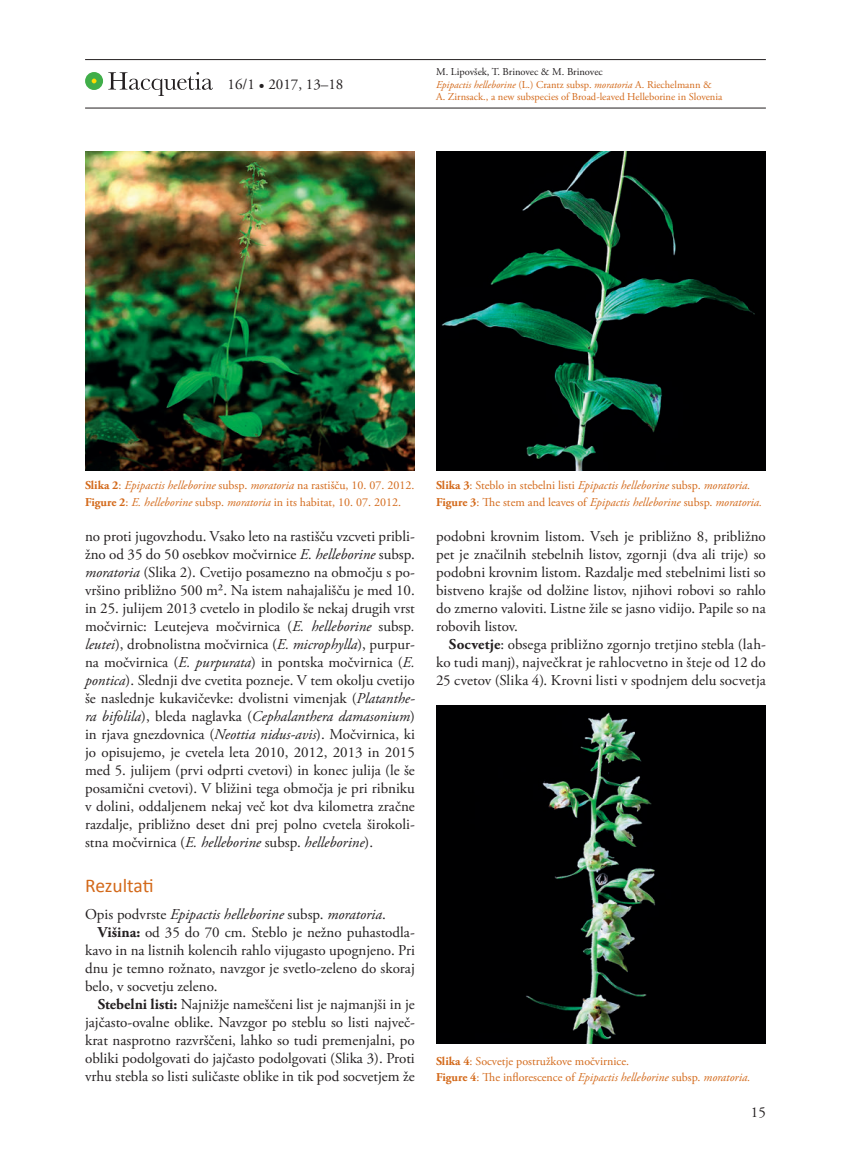
<style>
.page{position:relative;width:851px;height:1149px;background:#fff}
.page>*{position:absolute;margin:0;border:0;box-sizing:border-box;transform-origin:0 0}
.t1{font:19.5px "Calibri";letter-spacing:-.01em;color:#d3691a}
.t2{font:15px/18px "Adobe Garamond Pro";color:#231f20;text-align:justify}
.t3{font:italic 15px "Adobe Garamond Pro";color:#231f20}
.t4{font:12px/16.5px "Adobe Garamond Pro";color:#d3691a}
.t5{font:italic 12px/16.5px "Adobe Garamond Pro";color:#d3691a}
.t6{font:10.5px/12.6px "Adobe Garamond Pro";color:#d3691a}
.s1{color:#231f20}
.s2{font-style:italic}
.s3{font-weight:700}
.s4{font-weight:700;font-style:normal}
.s5{font-style:normal}
</style>
<div class="page">
<hr style="left:85px;top:59px;width:680px;height:1px;background:#231f20">
<hr style="left:85px;top:108px;width:680px;height:1px;background:#231f20">
<svg style="left:108px;top:72px;width:105px;height:24px"></svg>
<div style="left:85px;top:72px;width:18px;height:18px;background:#40ae49;border-radius:50%"></div>
<svg style="left:92px;top:79px;width:4px;height:4px"></svg>
<img style="left:436px;top:705px;width:329px;height:337px">
<img style="left:85px;top:151px;width:330px;height:319px">
<img style="left:436px;top:151px;width:329px;height:319px">
<p class="t2" style="left:227px;top:76px;width:117px">16/1 • 2017, 13–18</p>
<p class="t6" style="left:436px;top:66px;width:288px"><span class="s1">M. Lipovšek, T. Brinovec &amp; M. Brinovec<br></span><span class="s2">Epipactis helleborine</span> (L.) Crantz subsp. <span class="s2">moratoria</span> A. Riechelmann &amp;<br>A. Zirnsack., a new subspecies of Broad-leaved Helleborine in Slovenia</p>
<p class="t4" style="left:85px;top:477px;width:331px"><span class="s3">Slika 2</span>: <span class="s2">Epipactis helleborine</span> subsp. <span class="s2">moratoria</span> na rastišču, 10. 07. 2012.<br><span class="s3">Figure 2</span>: <span class="s2">E. helleborine</span> subsp. <span class="s2">moratoria</span> in its habitat, 10. 07. 2012.</p>
<p class="t5" style="left:436px;top:477px;width:327px"><span class="s4">Slika 3</span><span class="s5">: Steblo in stebelni listi</span> Epipactis helleborine <span class="s5">subsp.</span> moratoria.<br><span class="s4">Figure 3</span><span class="s5">: The stem and leaves of</span> Epipactis helleborine <span class="s5">subsp.</span> moratoria.</p>
<p class="t2" style="left:436px;top:527px;width:331px">podobni krovnim listom. Vseh je približno 8, približno pet je značilnih stebelnih listov, zgornji (dva ali trije) so podobni krovnim listom. Razdalje med stebelnimi listi so bistveno krajše od dolžine listov, njihovi robovi so rahlo do zmerno valoviti. Listne žile se jasno vidijo. Papile so na robovih listov.</p>
<p class="t2" style="left:436px;top:635px;width:331px;text-indent:13px"><span class="s3">Socvetje</span>: obsega približno zgornjo tretjino stebla (lah&shy;ko tudi manj), največkrat je rahlocvetno in šteje od 12 do 25 cvetov (Slika 4). Krovni listi v spodnjem delu socvetja</p>
<p class="t2" style="left:85px;top:527px;width:331px">no proti jugovzhodu. Vsako leto na rastišču vzcveti pribli&shy;žno od 35 do 50 osebkov močvirnice <span class="s2">E. helleborine</span> subsp. <span class="s2">moratoria</span> (Slika 2). Cvetijo posamezno na območju s po&shy;vršino približno 500 m². Na istem nahajališču je med 10. in 25. julijem 2013 cvetelo in plodilo še nekaj drugih vrst močvirnic: Leutejeva močvirnica (<span class="s2">E. helleborine</span> subsp<span class="s2">. leutei</span>), drobnolistna močvirnica (<span class="s2">E. microphylla</span>), purpur&shy;na močvirnica (<span class="s2">E. purpurata</span>) in pontska močvirnica (<span class="s2">E. pontica</span>). Slednji dve cvetita pozneje. V tem okolju cvetijo še naslednje kukavičevke: dvolistni vimenjak (<span class="s2">Platanthe&shy;ra bifolila</span>), bleda naglavka (<span class="s2">Cephalanthera damasonium</span>) in rjava gnezdovnica (<span class="s2">Neottia nidus-avis</span>). Močvirnica, ki jo opisujemo, je cvetela leta 2010, 2012, 2013 in 2015 med 5. julijem (prvi odprti cvetovi) in konec julija (le še posamični cvetovi). V bližini tega območja je pri ribniku v dolini, oddaljenem nekaj več kot dva kilometra zračne razdalje, približno deset dni prej polno cvetela širokoli&shy;stna močvirnica (<span class="s2">E. helleborine</span> subsp. <span class="s2">helleborine</span>).</p>
<h1 class="t1" style="left:85px;top:873px;width:70px">Rezultati</h1>
<p class="t3" style="left:85px;top:905px;width:302px"><span class="s5">Opis podvrste</span> Epipactis helleborine <span class="s5">subsp.</span> moratoria<span class="s5">.</span></p>
<p class="t2" style="left:98px;top:923px;width:318px"><span class="s3">Višina:</span> od 35 do 70 cm. Steblo je nežno puhastodla-</p>
<p class="t2" style="left:85px;top:941px;width:331px">kavo in na listnih kolencih rahlo vijugasto upognjeno. Pri</p>
<p class="t2" style="left:85px;top:959px;width:331px">dnu je temno rožnato, navzgor je svetlo-zeleno do skoraj</p>
<p class="t2" style="left:85px;top:977px;width:134px">belo, v socvetju zeleno.</p>
<p class="t2" style="left:98px;top:995px;width:318px"><span class="s3">Stebelni listi:</span> Najnižje nameščeni list je najmanjši in je</p>
<p class="t2" style="left:85px;top:1013px;width:331px">jajčasto-ovalne oblike. Navzgor po steblu so listi največ-</p>
<p class="t2" style="left:85px;top:1031px;width:331px">krat nasprotno razvrščeni, lahko so tudi premenjalni, po</p>
<p class="t2" style="left:85px;top:1049px;width:331px">obliki podolgovati do jajčasto podolgovati (Slika 3). Proti</p>
<p class="t2" style="left:85px;top:1067px;width:331px">vrhu stebla so listi suličaste oblike in tik pod socvetjem že</p>
<p class="t4" style="left:436px;top:1052px;width:316px"><span class="s3">Slika 4</span>: Socvetje postružkove močvirnice.<br><span class="s3">Figure 4</span>: The inflorescence of <span class="s2">Epipactis helleborine</span> subsp. <span class="s2">moratoria.</span></p>
<p class="t2" style="left:750px;top:1103px;width:16px">15</p>
</div>
